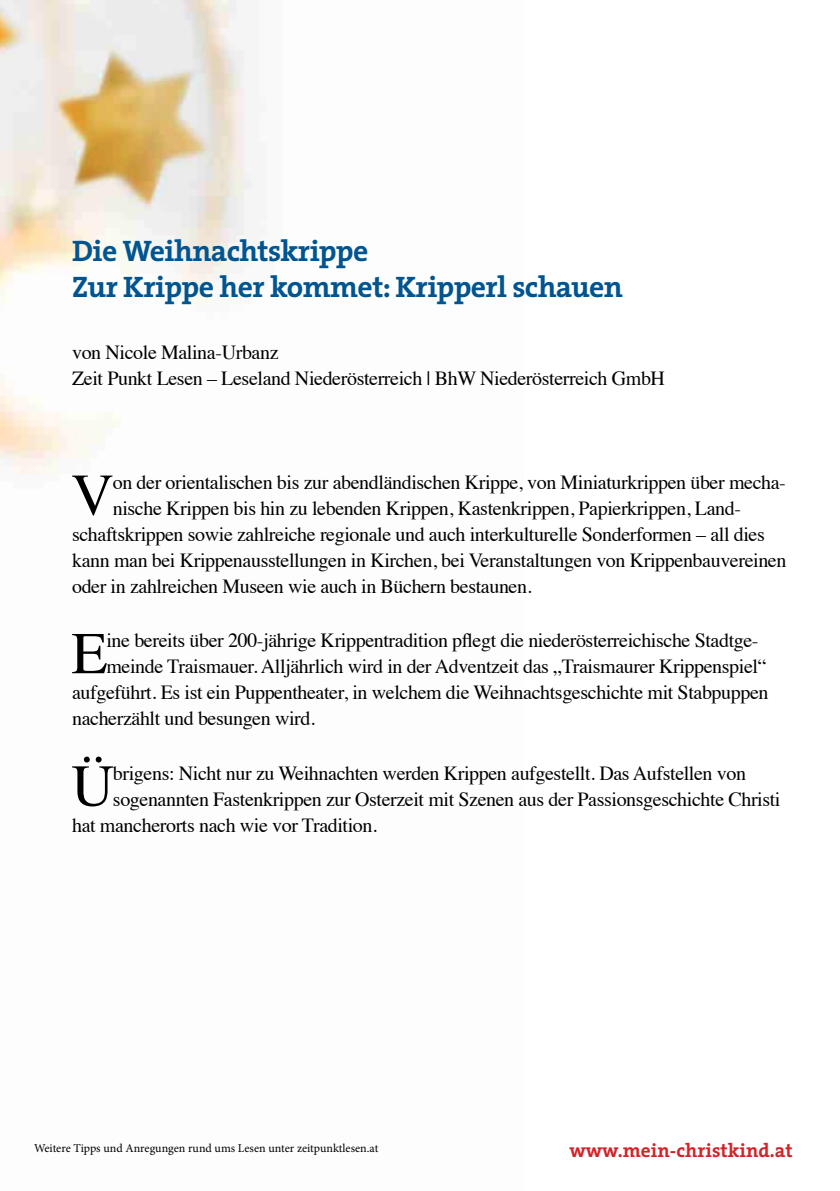
<style>
.page{position:relative;width:840px;height:1191px;background:#fff}
.page>*{position:absolute;margin:0;border:0;box-sizing:border-box;transform-origin:0 0}
.t1{font:59.2px "Times";color:#000}
.t2{font:700 29.8px/35.8px "The Serif";letter-spacing:-.02em;color:#005490}
.t3{font:20px/26px "Times";letter-spacing:-.02em;color:#000}
.t4{font:700 19.4px "The Serif";color:#d2232a}
.t5{font:12px "Minion Pro";color:#000}
</style>
<div class="page">
<img style="left:0;top:0;width:253px;height:474px">
<h2 class="t2" style="left:72px;top:232px;width:552px">Die Weihnachtskrippe<br>Zur Krippe her kommet: Kripperl schauen</h2>
<p class="t3" style="left:72px;top:337px;width:594px">von Nicole Malina-Urbanz<br>Zeit Punkt Lesen – Leseland Niederösterreich | BhW Niederösterreich GmbH</p>
<h1 class="t1" style="left:71px;top:439px;width:44px">V</h1>
<p class="t3" style="left:113px;top:467px;width:674px">on der orientalischen bis zur abendländischen Krippe, von Miniaturkrippen über mecha-</p>
<p class="t3" style="left:113px;top:493px;width:629px">nische Krippen bis hin zu lebenden Krippen, Kastenkrippen, Papierkrippen, Land-</p>
<p class="t3" style="left:72px;top:519px;width:694px">schaftskrippen sowie zahlreiche regionale und auch interkulturelle Sonderformen – all dies</p>
<p class="t3" style="left:72px;top:545px;width:715px">kann man bei Krippenausstellungen in Kirchen, bei Veranstaltungen von Krippenbauvereinen</p>
<p class="t3" style="left:72px;top:571px;width:461px">oder in zahlreichen Museen wie auch in Büchern bestaunen.</p>
<h1 class="t1" style="left:71px;top:598px;width:38px">E</h1>
<p class="t3" style="left:106px;top:626px;width:653px">ine bereits über 200-jährige Krippentradition pflegt die niederösterreichische Stadtge-</p>
<p class="t3" style="left:106px;top:652px;width:661px">meinde Traismauer. Alljährlich wird in der Adventzeit das „Traismaurer Krippenspiel“</p>
<p class="t3" style="left:72px;top:678px;width:697px">aufgeführt. Es ist ein Puppentheater, in welchem die Weihnachtsgeschichte mit Stabpuppen</p>
<p class="t3" style="left:72px;top:704px;width:244px">nacherzählt und besungen wird.</p>
<h1 class="t1" style="left:71px;top:730px;width:44px">Ü</h1>
<p class="t3" style="left:113px;top:758px;width:634px">brigens: Nicht nur zu Weihnachten werden Krippen aufgestellt. Das Aufstellen von</p>
<p class="t3" style="left:113px;top:784px;width:668px">sogenannten Fastenkrippen zur Osterzeit mit Szenen aus der Passionsgeschichte Christi</p>
<p class="t3" style="left:72px;top:810px;width:306px">hat mancherorts nach wie vor Tradition.</p>
<p class="t5" style="left:34px;top:1139px;width:345px">Weitere Tipps und Anregungen rund ums Lesen unter zeitpunktlesen.at</p>
<p class="t4" style="left:569px;top:1134px;width:224px">www.mein-christkind.at</p>
</div>
